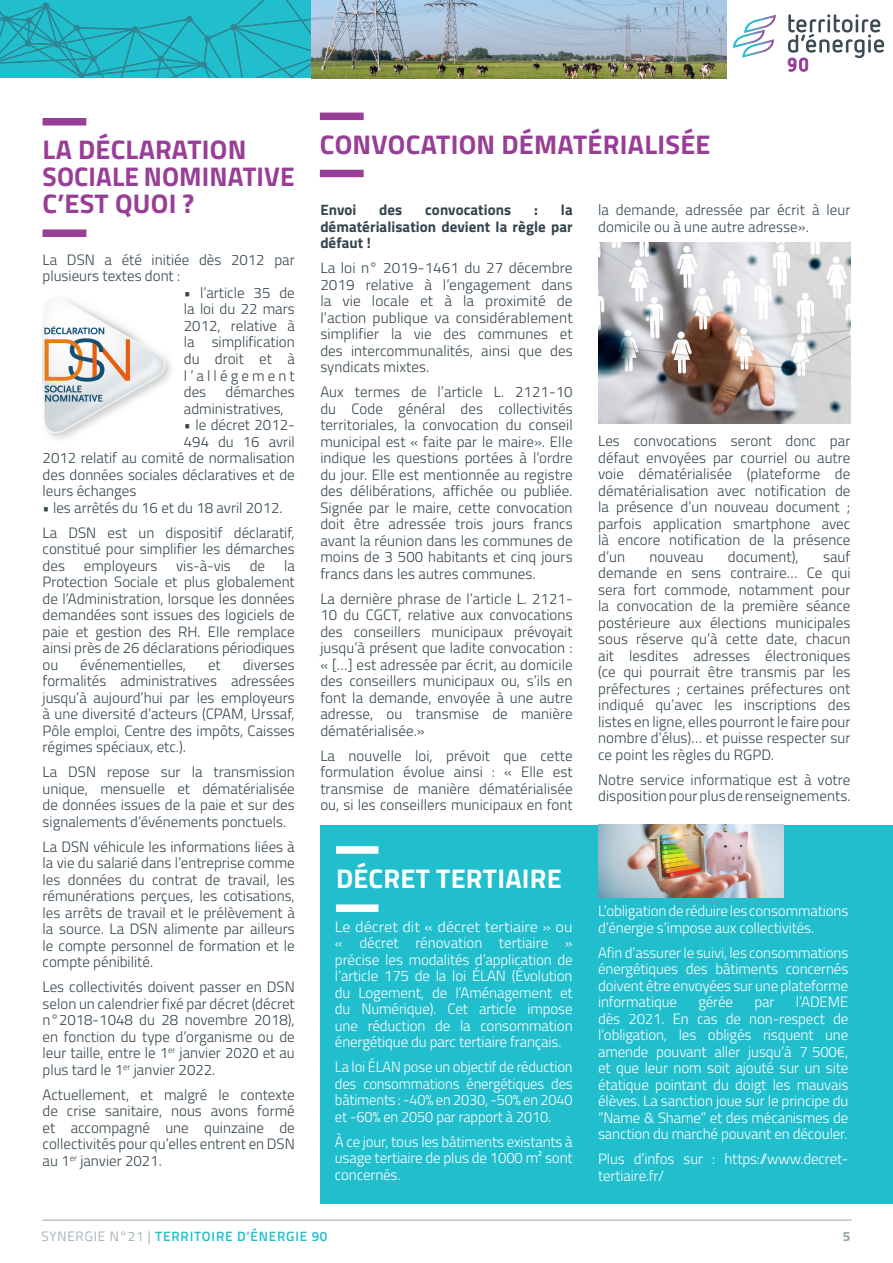
<style>
.page{position:relative;width:893px;height:1263px;background:#fff}
.page>*{position:absolute;margin:0;border:0;box-sizing:border-box;transform-origin:0 0}
.t1{font:700 27px/27px "Titillium";letter-spacing:.01em;color:#983e97}
.t2{font:700 27px "Titillium";letter-spacing:.01em;color:#fff}
.t3{font:300 15px/16.5px "Titillium";color:#33444d;text-align:justify}
.t4{font:300 15px/16.5px "Titillium";letter-spacing:-.01em;color:#fff;text-align:justify}
.t5{font:700 15px/16.5px "Titillium";letter-spacing:.005em;color:#33444d;text-align:justify}
.t6{font:300 15px "Titillium";letter-spacing:-.01em;color:#fff;scale:1.08 1}
.t7{font:600 13.5px "Titillium";letter-spacing:.06em;color:#21bece}
.t8{font:700 13.5px "Titillium";color:#94a2aa}
.s1{font-weight:300;color:#94a2aa}
</style>
<div class="page">
<hr style="left:43px;top:1220px;width:808px;height:1px;background:#94a2aa">
<svg style="left:246px;top:0;width:65px;height:78px;background:#22b7c7"></svg>
<svg style="left:0;top:0;width:246px;height:78px;background:#23b4c3"></svg>
<div style="left:230px;top:24px;width:7px;height:6px;border:1px solid #3d4f59;border-radius:2px"></div>
<img style="left:311px;top:0;width:415px;height:79px">
<svg style="left:733px;top:15px;width:43px;height:43px"></svg>
<svg style="left:788px;top:14px;width:96px;height:58px"></svg>
<div style="left:43px;top:118px;width:43px;height:7px;background:#983e97"></div>
<div style="left:43px;top:229px;width:43px;height:8px;background:#983e97"></div>
<img style="left:43px;top:299px;width:128px;height:140px">
<div style="left:320px;top:825px;width:573px;height:378px;background:#21bece"></div>
<div style="left:336px;top:846px;width:42px;height:8px;background:#fff"></div>
<div style="left:336px;top:904px;width:42px;height:8px;background:#fff"></div>
<div style="left:320px;top:113px;width:44px;height:7px;background:#983e97"></div>
<div style="left:320px;top:170px;width:44px;height:7px;background:#983e97"></div>
<img style="left:598px;top:243px;width:252px;height:180px">
<img style="left:598px;top:825px;width:186px;height:73px">
<p class="t1" style="left:320px;top:130px;width:392px">CONVOCATION DÉMATÉRIALISÉE</p>
<p class="t1" style="left:43px;top:135px;width:254px">LA DÉCLARATION<br>SOCIALE NOMINATIVE</p>
<p class="t1" style="left:43px;top:189px;width:153px">C’EST QUOI ?</p>
<p class="t5" style="left:320px;top:201px;width:38px">Envoi</p>
<p class="t5" style="left:379px;top:201px;width:25px">des</p>
<p class="t5" style="left:425px;top:201px;width:88px">convocations</p>
<p class="t5" style="left:534px;top:201px;width:5px">:</p>
<p class="t3" style="left:598px;top:201px;width:254px">la demande, adressée par écrit à leur domicile ou à une autre adresse».</p>
<p class="t5" style="left:320px;top:201px;width:254px;text-indent:241px">la dématérialisation devient la règle par défaut !</p>
<p class="t3" style="left:320px;top:259px;width:254px">La loi n° 2019-1461 du 27 décembre 2019 relative à l’engagement dans la vie locale et à la proximité de l’action publique va considérablement simplifier la vie des communes et des intercommunalités, ainsi que des syndicats mixtes.</p>
<p class="t3" style="left:320px;top:383px;width:254px">Aux termes de l’article L. 2121-10 du Code général des collectivités territoriales, la convocation du conseil municipal est « faite par le maire». Elle indique les questions portées à l’ordre du jour. Elle est mentionnée au registre des délibérations, affichée ou publiée.<br>Signée par le maire, cette convocation doit être adressée trois jours francs avant la réunion dans les communes de moins de 3 500 habitants et cinq jours francs dans les autres communes.</p>
<p class="t3" style="left:320px;top:590px;width:254px">La dernière phrase de l’article L. 2121- 10 du CGCT, relative aux convocations des conseillers municipaux prévoyait jusqu’à présent que ladite convocation : « […] est adressée par écrit, au domicile des conseillers municipaux ou, s’ils en font la demande, envoyée à une autre adresse, ou transmise de manière dématérialisée.»</p>
<p class="t3" style="left:320px;top:747px;width:254px">La nouvelle loi, prévoit que cette formulation évolue ainsi : « Elle est transmise de manière dématérialisée ou, si les conseillers municipaux en font</p>
<p class="t3" style="left:43px;top:251px;width:254px">La DSN a été initiée dès 2012 par plusieurs textes dont :</p>
<p class="t3" style="left:184px;top:284px;width:112px">• l’article 35 de la loi du 22 mars 2012, relative à la simplification du droit et à l’allégement des</p>
<p class="t3" style="left:184px;top:383px;width:112px;text-indent:42px">démarches administratives,</p>
<p class="t3" style="left:184px;top:416px;width:112px">• le décret 2012-</p>
<p class="t3" style="left:184px;top:432px;width:112px">494 du 16 avril</p>
<p class="t3" style="left:43px;top:449px;width:254px">2012 relatif au comité de normalisation</p>
<p class="t3" style="left:43px;top:465px;width:254px">des données sociales déclaratives et de</p>
<p class="t3" style="left:43px;top:482px;width:95px">leurs échanges</p>
<p class="t3" style="left:43px;top:498px;width:241px">• les arrêtés du 16 et du 18 avril 2012.</p>
<p class="t3" style="left:43px;top:523px;width:254px">La DSN est un dispositif déclaratif, constitué pour simplifier les démarches des</p>
<p class="t3" style="left:598px;top:432px;width:254px">Les convocations seront donc par défaut envoyées par courriel ou autre voie dématérialisée (plateforme de dématérialisation avec notification de la présence d’un nouveau document ; parfois application smartphone avec là encore notification de la présence d’un</p>
<p class="t3" style="left:649px;top:548px;width:56px">nouveau</p>
<p class="t3" style="left:728px;top:548px;width:72px">document),</p>
<p class="t3" style="left:598px;top:548px;width:254px;text-indent:225px">sauf demande en sens contraire… Ce qui sera fort commode, notamment pour la convocation de la première séance postérieure aux élections municipales sous réserve qu’à cette date, chacun ait lesdites adresses électroniques (ce qui pourrait être transmis par les préfectures ; certaines préfectures ont indiqué qu’avec les inscriptions des listes en ligne, elles pourront le faire pour nombre d’élus)… et puisse respecter sur ce point les règles du RGPD.</p>
<p class="t3" style="left:598px;top:771px;width:254px">Notre service informatique est à votre disposition pour plus de renseignements.</p>
<p class="t3" style="left:84px;top:556px;width:75px">employeurs</p>
<p class="t3" style="left:176px;top:556px;width:56px">vis-à-vis</p>
<p class="t3" style="left:250px;top:556px;width:17px">de</p>
<p class="t3" style="left:43px;top:556px;width:254px;text-indent:241px">la Protection Sociale et plus globalement de l’Administration, lorsque les données demandées sont issues des logiciels de paie et gestion des RH. Elle remplace ainsi près de 26 déclarations périodiques ou</p>
<p class="t3" style="left:80px;top:655px;width:107px">événementielles,</p>
<p class="t3" style="left:208px;top:655px;width:14px">et</p>
<p class="t3" style="left:43px;top:655px;width:254px;text-indent:200px">diverses formalités administratives adressées jusqu’à aujourd’hui par les employeurs à une diversité d’acteurs (CPAM, Urssaf, Pôle emploi, Centre des impôts, Caisses régimes spéciaux, etc.).</p>
<p class="t3" style="left:43px;top:763px;width:254px">La DSN repose sur la transmission unique, mensuelle et dématérialisée de données issues de la paie et sur des signalements d’événements ponctuels.</p>
<p class="t3" style="left:43px;top:837px;width:254px">La DSN véhicule les informations liées à la vie du salarié dans l’entreprise comme les données du contrat de travail, les rémunérations perçues, les cotisations, les arrêts de travail et le prélèvement à la source. La DSN alimente par ailleurs le compte personnel de formation et le compte pénibilité.</p>
<p class="t3" style="left:43px;top:978px;width:254px">Les collectivités doivent passer en DSN selon un calendrier fixé par décret (décret n°2018-1048 du 28 novembre 2018), en fonction du type d’organisme ou de leur taille, entre le 1<sup>er</sup> janvier 2020 et au plus tard le 1<sup>er</sup> janvier 2022.</p>
<p class="t3" style="left:43px;top:1085px;width:254px">Actuellement, et malgré le contexte de crise sanitaire, nous avons formé et accompagné une quinzaine de collectivités pour qu’elles entrent en DSN au 1<sup>er</sup> janvier 2021.</p>
<p class="t2" style="left:336px;top:857px;width:227px">DÉCRET TERTIAIRE</p>
<p class="t6" style="left:335px;top:915px;width:222px">Le décret dit « décret tertiaire » ou</p>
<p class="t4" style="left:335px;top:934px;width:239px">« décret rénovation tertiaire » précise les modalités d’application de l’article 175 de la loi ÉLAN (Évolution du Logement, de l’Aménagement et du Numérique). Cet article impose une réduction de la consommation énergétique du parc tertiaire français.</p>
<p class="t4" style="left:335px;top:1058px;width:239px">La loi ÉLAN pose un objectif de réduction des consommations énergétiques des bâtiments : -40% en 2030, -50% en 2040 et -60% en 2050 par rapport à 2010.</p>
<p class="t4" style="left:335px;top:1132px;width:239px">À ce jour, tous les bâtiments existants à usage tertiaire de plus de 1000 m² sont concernés.</p>
<p class="t4" style="left:598px;top:902px;width:252px">L’obligation de réduire les consommations d’énergie s’impose aux collectivités.</p>
<p class="t4" style="left:598px;top:943px;width:252px">Afin d’assurer le suivi, les consommations énergétiques des bâtiments concernés doivent être envoyées sur une plateforme informatique</p>
<p class="t4" style="left:698px;top:993px;width:36px">gérée</p>
<p class="t4" style="left:754px;top:993px;width:22px">par</p>
<p class="t4" style="left:598px;top:993px;width:252px;text-indent:198px">l’ADEME dès 2021. En cas de non-respect de l’obligation, les obligés risquent une amende pouvant aller jusqu’à 7 500€, et que leur nom soit ajouté sur un site étatique pointant du doigt les mauvais élèves. La sanction joue sur le principe du “Name &amp; Shame” et des mécanismes de sanction du marché pouvant en découler.</p>
<p class="t4" style="left:598px;top:1150px;width:252px">Plus d’infos sur : https://www.decret&shy;tertiaire.fr/</p>
<p class="t7" style="left:42px;top:1226px;width:287px"><span class="s1">SYNERGIE N°21 |</span> TERRITOIRE D’ÉNERGIE 90</p>
<p class="t8" style="left:843px;top:1226px;width:9px">5</p>
</div>
